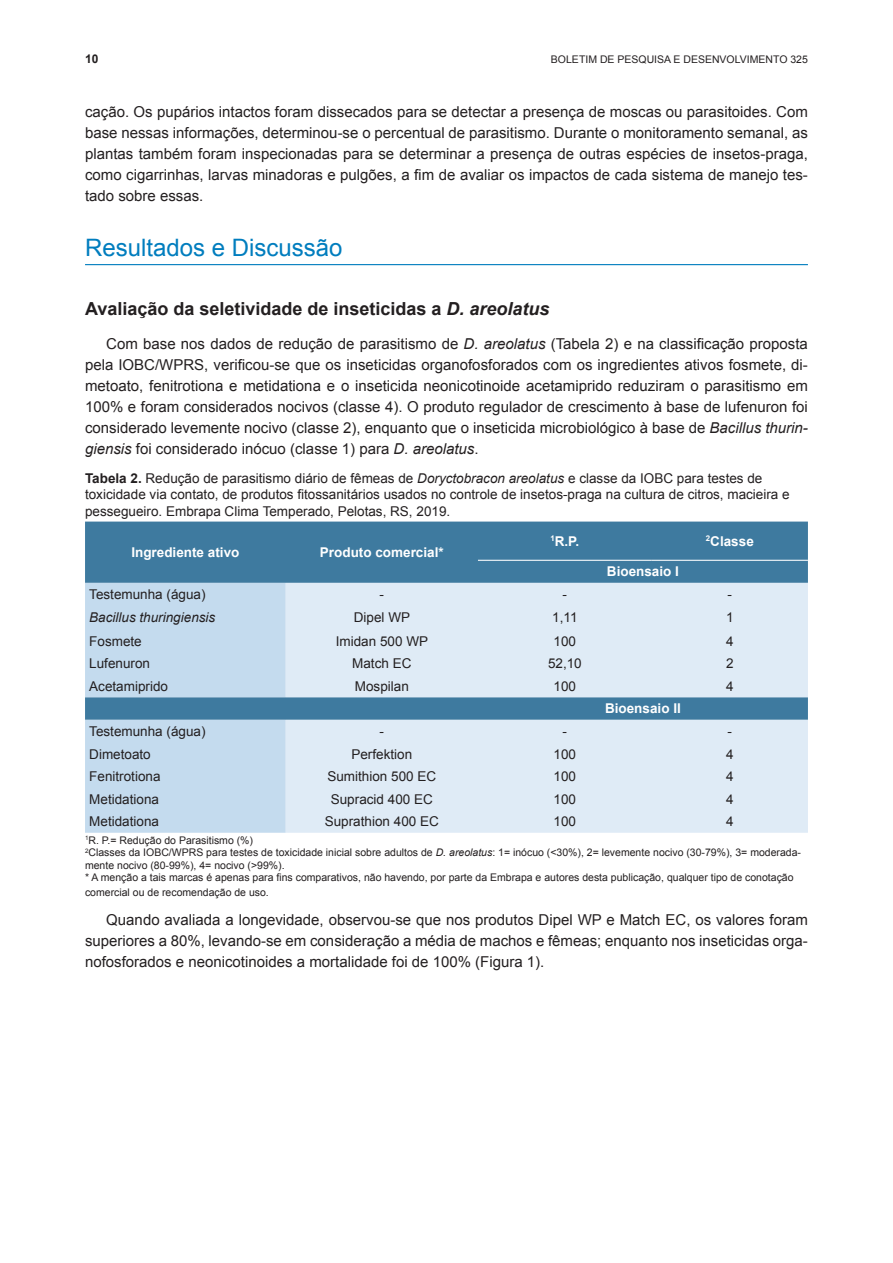
<style>
.page{position:relative;width:893px;height:1263px;background:#fff}
.page>*{position:absolute;margin:0;border:0;box-sizing:border-box;transform-origin:0 0}
.t1{font:24px "Arial";color:#007dbe}
.t2{font:700 18px "Arial";color:#231f20}
.t3{font:15px/21px "Arial";color:#231f20;text-align:justify}
.t4{font:13.5px/16.2px "Arial";color:#231f20}
.t5{font:700 13.5px "Arial";color:#fff}
.t6{font:italic 13.5px "Arial";color:#231f20}
.t7{font:700 12px "Arial";color:#231f20}
.t8{font:10.5px/12.6px "Arial";color:#231f20}
.s1{font-style:italic}
.s2{font-weight:700}
</style>
<div class="page">
<hr style="left:85px;top:264px;width:723px;height:1px;background:#007dbe">
<div style="left:85px;top:522px;width:723px;height:61px;background:#3e7a9f"></div>
<svg style="left:85px;top:583px;width:201px;height:250px;background:#b8d2e7"></svg>
<svg style="left:286px;top:583px;width:522px;height:250px;background:#d0e0ee"></svg>
<hr style="left:478px;top:560px;width:174px;height:1px;background:#fff">
<hr style="left:652px;top:560px;width:156px;height:1px;background:#fff">
<p class="t7" style="left:85px;top:51px;width:15px">10</p>
<p class="t8" style="left:551px;top:53px;width:258px">BOLETIM DE PESQUISA E DESENVOLVIMENTO 325</p>
<p class="t3" style="left:85px;top:102px;width:724px">cação. Os pupários intactos foram dissecados para se detectar a presença de moscas ou parasitoides. Com base nessas informações, determinou-se o percentual de parasitismo. Durante o monitoramento semanal, as plantas também foram inspecionadas para se determinar a presença de outras espécies de insetos-praga, como cigarrinhas, larvas minadoras e pulgões, a fim de avaliar os impactos de cada sistema de manejo tes&shy;tado sobre essas.</p>
<h1 class="t1" style="left:85px;top:231px;width:259px">Resultados e Discussão</h1>
<p class="t2" style="left:85px;top:297px;width:466px">Avaliação da seletividade de inseticidas a <span class="s1">D. areolatus</span></p>
<p class="t3" style="left:85px;top:334px;width:724px;text-indent:21px">Com base nos dados de redução de parasitismo de <span class="s1">D. areolatus</span> (Tabela 2) e na classificação proposta pela IOBC/WPRS, verificou-se que os inseticidas organofosforados com os ingredientes ativos fosmete, di&shy;metoato, fenitrotiona e metidationa e o inseticida neonicotinoide acetamiprido reduziram o parasitismo em 100% e foram considerados nocivos (classe 4). O produto regulador de crescimento à base de lufenuron foi considerado levemente nocivo (classe 2), enquanto que o inseticida microbiológico à base de <span class="s1">Bacillus thurin&shy;giensis</span> foi considerado inócuo (classe 1) para <span class="s1">D. areolatus</span>.</p>
<p class="t4" style="left:85px;top:470px;width:706px"><span class="s2">Tabela 2.</span> Redução de parasitismo diário de fêmeas de <span class="s1">Doryctobracon areolatus</span> e classe da IOBC para testes de toxicidade via contato, de produtos fitossanitários usados no controle de insetos-praga na cultura de citros, macieira e pessegueiro. Embrapa Clima Temperado, Pelotas, RS, 2019.</p>
<p class="t5" style="left:131px;top:543px;width:110px">Ingrediente ativo</p>
<p class="t5" style="left:320px;top:543px;width:125px">Produto comercial*</p>
<p class="t5" style="left:550px;top:532px;width:30px"><sup>1</sup>R.P.</p>
<p class="t5" style="left:706px;top:532px;width:49px"><sup>2</sup>Classe</p>
<p class="t5" style="left:607px;top:563px;width:74px">Bioensaio I</p>
<p class="t4" style="left:89px;top:586px;width:118px">Testemunha (água)</p>
<p class="t4" style="left:380px;top:586px;width:6px">-</p>
<p class="t4" style="left:563px;top:586px;width:6px">-</p>
<p class="t4" style="left:728px;top:586px;width:6px">-</p>
<p class="t6" style="left:89px;top:609px;width:128px">Bacillus thuringiensis</p>
<p class="t4" style="left:354px;top:610px;width:58px">Dipel WP</p>
<p class="t4" style="left:552px;top:610px;width:27px">1,11</p>
<p class="t4" style="left:726px;top:610px;width:9px">1</p>
<p class="t4" style="left:89px;top:633px;width:54px">Fosmete</p>
<p class="t4" style="left:336px;top:633px;width:94px">Imidan 500 WP</p>
<p class="t4" style="left:554px;top:633px;width:24px">100</p>
<p class="t4" style="left:726px;top:633px;width:9px">4</p>
<p class="t4" style="left:89px;top:655px;width:62px">Lufenuron</p>
<p class="t4" style="left:352px;top:655px;width:61px">Match EC</p>
<p class="t4" style="left:548px;top:655px;width:35px">52,10</p>
<p class="t4" style="left:726px;top:655px;width:9px">2</p>
<p class="t4" style="left:89px;top:678px;width:80px">Acetamiprido</p>
<p class="t4" style="left:355px;top:678px;width:56px">Mospilan</p>
<p class="t4" style="left:554px;top:678px;width:24px">100</p>
<p class="t4" style="left:726px;top:678px;width:9px">4</p>
<p class="t5" style="left:605px;top:700px;width:77px">Bioensaio II</p>
<p class="t4" style="left:89px;top:723px;width:118px">Testemunha (água)</p>
<p class="t4" style="left:380px;top:723px;width:6px">-</p>
<p class="t4" style="left:563px;top:723px;width:6px">-</p>
<p class="t4" style="left:728px;top:723px;width:6px">-</p>
<p class="t4" style="left:89px;top:746px;width:63px">Dimetoato</p>
<p class="t4" style="left:351px;top:746px;width:62px">Perfektion</p>
<p class="t4" style="left:554px;top:746px;width:24px">100</p>
<p class="t4" style="left:726px;top:746px;width:9px">4</p>
<p class="t4" style="left:89px;top:768px;width:73px">Fenitrotiona</p>
<p class="t4" style="left:327px;top:768px;width:110px">Sumithion 500 EC</p>
<p class="t4" style="left:554px;top:768px;width:24px">100</p>
<p class="t4" style="left:726px;top:768px;width:9px">4</p>
<p class="t4" style="left:89px;top:791px;width:71px">Metidationa</p>
<p class="t4" style="left:331px;top:791px;width:104px">Supracid 400 EC</p>
<p class="t4" style="left:554px;top:791px;width:24px">100</p>
<p class="t4" style="left:726px;top:791px;width:9px">4</p>
<p class="t4" style="left:89px;top:814px;width:71px">Metidationa</p>
<p class="t4" style="left:325px;top:814px;width:116px">Suprathion 400 EC</p>
<p class="t4" style="left:554px;top:814px;width:24px">100</p>
<p class="t4" style="left:726px;top:814px;width:9px">4</p>
<p class="t8" style="left:85px;top:834px;width:718px"><sup>1</sup>R. P.= Redução do Parasitismo (%)<br><sup>2</sup>Classes da IOBC/WPRS para testes de toxicidade inicial sobre adultos de <span class="s1">D. areolatus</span>: 1= inócuo (&lt;30%), 2= levemente nocivo (30-79%), 3= moderada&shy;mente nocivo (80-99%), 4= nocivo (&gt;99%).<br>* A menção a tais marcas é apenas para fins comparativos, não havendo, por parte da Embrapa e autores desta publicação, qualquer tipo de conotação</p>
<p class="t8" style="left:85px;top:886px;width:185px">comercial ou de recomendação de uso.</p>
<p class="t3" style="left:85px;top:910px;width:724px;text-indent:21px">Quando avaliada a longevidade, observou-se que nos produtos Dipel WP e Match EC, os valores foram superiores a 80%, levando-se em consideração a média de machos e fêmeas; enquanto nos inseticidas orga&shy;nofosforados e neonicotinoides a mortalidade foi de 100% (Figura 1).</p>
</div>
